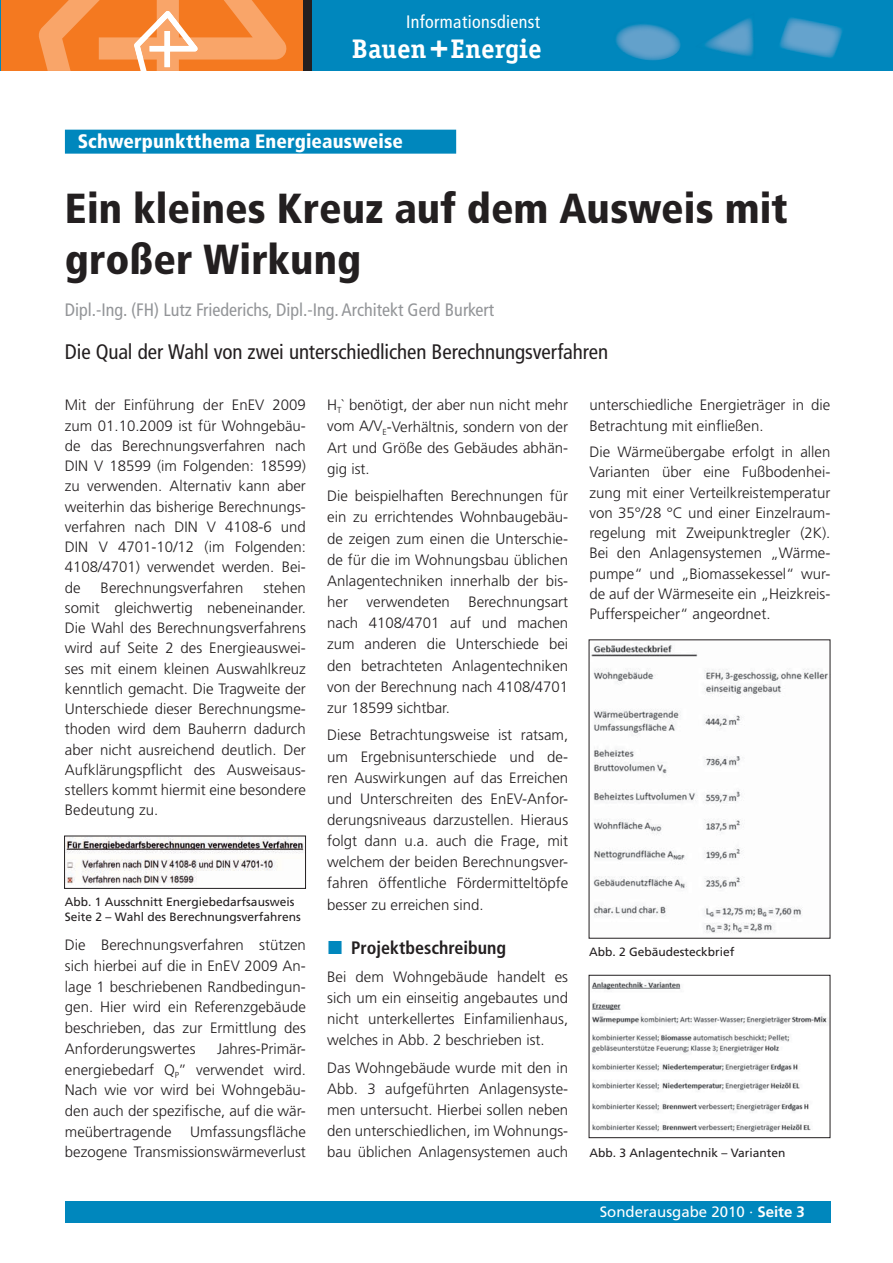
<style>
.page{position:relative;width:893px;height:1263px;background:#fff}
.page>*{position:absolute;margin:0;border:0;box-sizing:border-box;transform-origin:0 0}
.t1{font:900 condensed 42px/50.4px "Frutiger";color:#231f20}
.t2{font:700 27px "Officina Serif";color:#fff}
.t3{font:condensed 21px "Frutiger";letter-spacing:-.005em;color:#231f20}
.t4{font:900 condensed 19.5px "Frutiger";letter-spacing:.005em;color:#fff}
.t5{font:condensed 18px "Frutiger";color:#939598}
.t6{font:700 condensed 18px "Frutiger";color:#231f20}
.t7{font:condensed 18px "Frutiger LT";letter-spacing:.02em;color:#fff}
.t8{font:300 15px/20.2px "Frutiger";color:#231f20;text-align:justify}
.t9{font:15px "Frutiger";color:#fff}
.t10{font:12px/14.4px "Frutiger";color:#231f20}
.s1{font-size:36px}
.s2{font-weight:700}
</style>
<div class="page">
<svg style="left:0;top:0;width:1px;height:71px"></svg>
<div style="left:311px;top:0;width:582px;height:71px;background:#0087bd"></div>
<img style="left:695px;top:13px;width:60px;height:46px">
<img style="left:612px;top:22px;width:70px;height:38px">
<img style="left:777px;top:16px;width:68px;height:44px">
<div style="left:1px;top:0;width:302px;height:71px;background:#f47920"></div>
<svg style="left:39px;top:0;width:248px;height:154px"></svg>
<div style="left:303px;top:0;width:8px;height:71px;background:#231f20"></div>
<div style="left:65px;top:1201px;width:765px;height:21px;background:#0087bd"></div>
<div style="left:65px;top:130px;width:391px;height:24px;background:#0087bd"></div>
<img style="left:66px;top:838px;width:238px;height:48px">
<div style="left:64px;top:836px;width:242px;height:53px;border:1px solid #231f20"></div>
<img style="left:591px;top:644px;width:237px;height:289px">
<img style="left:591px;top:981px;width:236px;height:151px">
<div style="left:589px;top:975px;width:241px;height:163px;border:1px solid #231f20"></div>
<p class="t7" style="left:406px;top:12px;width:136px">Informationsdienst</p>
<h2 class="t2" style="left:352px;top:38px;width:191px">Bauen <span class="s1">+</span> Energie</h2>
<h3 class="t4" style="left:78px;top:133px;width:327px">Schwerpunktthema Energieausweise</h3>
<h1 class="t1" style="left:65px;top:187px;width:724px">Ein kleines Kreuz auf dem Ausweis mit großer Wirkung</h1>
<p class="t5" style="left:65px;top:303px;width:431px">Dipl.-Ing. (FH) Lutz Friederichs, Dipl.-Ing. Architekt Gerd Burkert</p>
<h3 class="t3" style="left:65px;top:343px;width:545px">Die Qual der Wahl von zwei unterschiedlichen Berechnungsverfahren</h3>
<p class="t8" style="left:65px;top:396px;width:242px">Mit der Einführung der EnEV 2009 zum 01.10.2009 ist für Wohngebäu&shy;de das Berechnungsverfahren nach DIN V 18599 (im Folgenden: 18599) zu verwenden. Alternativ kann aber weiterhin das bisherige Berechnungs&shy;verfahren nach DIN V 4108-6 und DIN V 4701-10/12 (im Folgenden:<br>4108/4701) verwendet werden. Bei&shy;de</p>
<p class="t8" style="left:589px;top:396px;width:242px">unterschiedliche Energieträger in die<br>Betrachtung mit einfließen.</p>
<p class="t8" style="left:589px;top:443px;width:242px">Die Wärmeübergabe erfolgt in allen Varianten über eine Fußbodenhei&shy;zung mit einer Verteilkreistemperatur von 35°/28 °C und einer Einzelraum&shy;regelung mit Zweipunktregler (2K).<br>Bei den Anlagensystemen „Wärme&shy;pumpe“ und „Biomassekessel“ wur&shy;de auf der Wärmeseite ein „Heizkreis-Pufferspeicher“ angeordnet.</p>
<p class="t8" style="left:327px;top:396px;width:242px;line-height:21.1px">H<sub>T</sub>` benötigt, der aber nun nicht mehr vom A/V<sub>E</sub>-Verhältnis, sondern von der Art und Größe des Gebäudes abhän&shy;gig ist.</p>
<p class="t8" style="left:327px;top:487px;width:242px;line-height:21.1px">Die beispielhaften Berechnungen für ein zu errichtendes Wohnbaugebäu&shy;de zeigen zum einen die Unterschie&shy;de für die im Wohnungsbau üblichen Anlagentechniken innerhalb der bis&shy;her verwendeten Berechnungsart nach 4108/4701 auf und machen zum anderen die Unterschiede bei den betrachteten Anlagentechniken von der Berechnung nach 4108/4701 zur 18599 sichtbar.</p>
<p class="t8" style="left:327px;top:726px;width:242px;line-height:21.1px">Diese Betrachtungsweise ist ratsam, um Ergebnisunterschiede und de&shy;ren Auswirkungen auf das Erreichen und Unterschreiten des EnEV-Anfor&shy;derungsniveaus darzustellen. Hieraus folgt dann u.a. auch die Frage, mit welchem der beiden Berechnungsver&shy;fahren öffentliche Fördermitteltöpfe besser zu erreichen sind.</p>
<p class="t6" style="left:351px;top:941px;width:157px">Projektbeschreibung</p>
<p class="t8" style="left:327px;top:967px;width:242px;line-height:21.1px">Bei dem Wohngebäude handelt es sich um ein einseitig angebautes und nicht unterkellertes Einfamilienhaus, welches in Abb. 2 beschrieben ist.</p>
<p class="t8" style="left:327px;top:1058px;width:242px;line-height:21.1px">Das Wohngebäude wurde mit den in Abb. 3 aufgeführten Anlagensyste&shy;men untersucht. Hierbei sollen neben den unterschiedlichen, im Wohnungs&shy;bau üblichen Anlagensystemen auch</p>
<p class="t8" style="left:101px;top:578px;width:144px">Berechnungsverfahren</p>
<p class="t8" style="left:65px;top:578px;width:242px;text-indent:198px">stehen somit gleichwertig nebeneinander.<br>Die Wahl des Berechnungsverfahrens wird auf Seite 2 des Energieauswei&shy;ses mit einem kleinen Auswahlkreuz kenntlich gemacht. Die Tragweite der Unterschiede dieser Berechnungsme&shy;thoden wird dem Bauherrn dadurch aber nicht ausreichend deutlich. Der Aufklärungspflicht des Ausweisaus&shy;stellers kommt hiermit eine besondere Bedeutung zu.</p>
<p class="t10" style="left:65px;top:896px;width:237px">Abb. 1 Ausschnitt Energiebedarfsausweis<br>Seite 2 – Wahl des Berechnungsverfahrens</p>
<p class="t8" style="left:65px;top:936px;width:242px;line-height:20.7px">Die Berechnungsverfahren stützen sich hierbei auf die in EnEV 2009 An&shy;lage 1 beschriebenen Randbedingun&shy;gen. Hier wird ein Referenzgebäude beschrieben, das zur Ermittlung des Anforderungswertes</p>
<p class="t10" style="left:589px;top:945px;width:147px">Abb. 2 Gebäudesteckbrief</p>
<p class="t8" style="left:65px;top:1039px;width:242px;line-height:20.7px;text-indent:152px">Jahres-Primär&shy;energiebedarf Q<sub>P</sub>’’ verwendet wird.<br>Nach wie vor wird bei Wohngebäu&shy;den auch der spezifische, auf die wär&shy;meübertragende Umfassungsfläche bezogene Transmissionswärmeverlust</p>
<p class="t10" style="left:589px;top:1147px;width:198px">Abb. 3 Anlagentechnik – Varianten</p>
<p class="t9" style="left:600px;top:1206px;width:207px">Sonderausgabe 2010 · <span class="s2">Seite 3</span></p>
</div>
